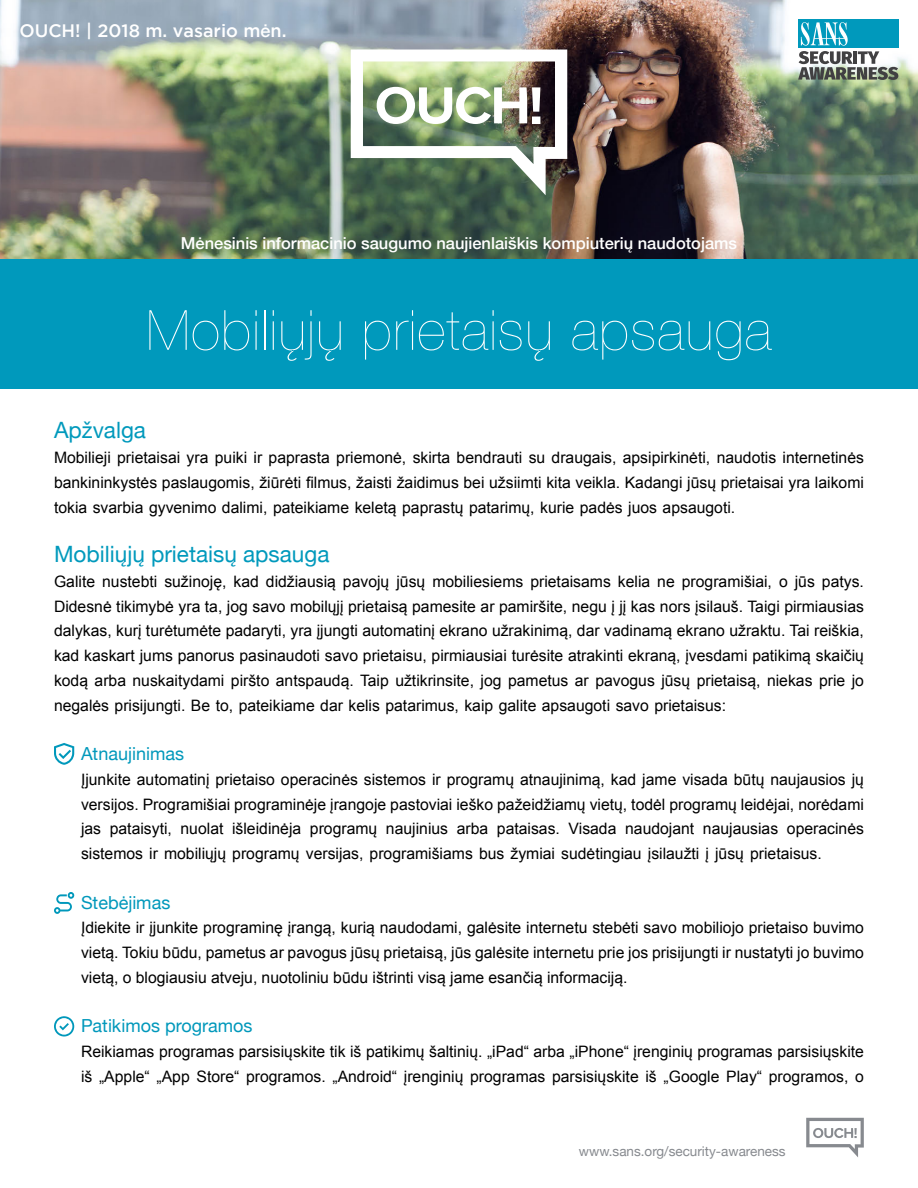
<style>
.page{position:relative;width:918px;height:1188px;background:#fff}
.page>*{position:absolute;margin:0;border:0;box-sizing:border-box;transform-origin:0 0}
.t1{font:200 55.5px "Helvetica Neue";letter-spacing:.025em;color:#fff}
.t2{font:22.5px "Helvetica Neue";color:#0099bc}
.t3{font:18px "Helvetica Neue";color:#0098bb}
.t4{font:500 18px "Gotham";color:#fff}
.t5{font:500 16.5px "Helvetica Neue";color:#fff}
.t6{font:15.75px/24.8px "Arial";color:#000;text-align:justify}
.t7{font:13.5px "Helvetica Neue";color:#878a8f}
.s1{font-family:"Helvetica Neue"}
</style>
<div class="page">
<img style="left:0;top:0;width:918px;height:259px">
<div style="left:0;top:259px;width:918px;height:130px;background:#0099bc"></div>
<img style="left:351px;top:50px;width:216px;height:145px">
<div style="left:798px;top:19px;width:100px;height:29px;background:#0099bc"></div>
<svg style="left:798px;top:22px;width:100px;height:58px"></svg>
<svg style="left:806px;top:1118px;width:58px;height:39px"></svg>
<svg style="left:54px;top:892px;width:20px;height:22px"></svg>
<svg style="left:54px;top:743px;width:20px;height:22px"></svg>
<svg style="left:54px;top:1016px;width:20px;height:21px"></svg>
<p class="t4" style="left:19px;top:20px;width:269px">OUCH! | 2018 m. vasario m<span class="s1">ė</span>n.</p>
<p class="t5" style="left:181px;top:230px;width:558px">Mėnesinis informacinio saugumo naujienlaiškis kompiuterių naudotojams</p>
<h1 class="t1" style="left:146px;top:287px;width:627px">Mobiliųjų prietaisų apsauga</h1>
<h2 class="t2" style="left:54px;top:414px;width:94px">Apžvalga</h2>
<p class="t6" style="left:54px;top:445px;width:811px">Mobilieji prietaisai yra puiki ir paprasta priemonė, skirta bendrauti su draugais, apsipirkinėti, naudotis internetinės bankininkystės paslaugomis, žiūrėti filmus, žaisti žaidimus bei užsiimti kita veikla. Kadangi jūsų prietaisai yra laikomi tokia svarbia gyvenimo dalimi, pateikiame keletą paprastų patarimų, kurie padės juos apsaugoti.</p>
<h2 class="t2" style="left:54px;top:538px;width:277px">Mobiliųjų prietaisų apsauga</h2>
<p class="t6" style="left:54px;top:569px;width:811px">Galite nustebti sužinoję, kad didžiausią pavojų jūsų mobiliesiems prietaisams kelia ne programišiai o, jūs patys.<br>Didesnė tikimybė yra ta, jog savo mobilųjį prietaisą pamesite ar pamiršite, negu jįį kas nors įsilauš. Taigi pirmiausias dalykas, kurį turėtumėte padaryti, yra įjungti automatinį ekrano užrakinimą, dar vadinamą ekrano užraktu. Tai reiškia, kad kaskart jums panorus pasinaudoti savo prietaisu, pirmiausiai turėsite atrakinti ekraną, įvesdami patikimą skaičių kodą arba nuskaitydami piršto antspaudą. Taip užtikrinsite, jog pametus ar pavogus jūsų prietaisą, niekas prie jo negalės prisijungti. Be to, pateikiame dar kelis patarimus, kaip galite apsaugoti savo prietaisus:</p>
<p class="t3" style="left:81px;top:741px;width:105px">Atnaujinimas</p>
<p class="t6" style="left:81px;top:767px;width:784px;text-align:right">Įjunkite automatinį prietaiso operacinės sistemos ir programų atnaujinimą, kad jame visada būtų naujausios jų versijos. Programišiai programinėje įrangoje pastoviai ieško pažeidžiamų vietų, todėl programų leidėjai, norėdami operacinės</p>
<p class="t6" style="left:232px;top:817px;width:71px">išleidinėja</p>
<p class="t6" style="left:81px;top:817px;width:742px">jas<br>sistemos ir mobiliųjų programų versijas, programišiams bus žymiai sudėtingiau įsilaužti į jūsų prietaisus.</p>
<p class="t3" style="left:81px;top:889px;width:91px">Stebėjimas</p>
<p class="t6" style="left:81px;top:916px;width:784px">Įdiekite ir įjunkite programinę įrangą, kurią naudodami, galėsite internetu stebėti savo mobiliojo prietaiso buvimo vietą. Tokiu būdu, pametus ar pavogus jūsų prietaisą, jūs galėsite internetu prie jos prisijungti ir nustatyti jo buvimo vietą o, blogiausiu atveju, nuotoliniu būdu ištrinti visą jame esančią informaciją.</p>
<p class="t3" style="left:81px;top:1013px;width:173px">Patikimos programos</p>
<p class="t6" style="left:81px;top:1039px;width:784px">Reikiamas programas parsisiųskite tik iš patikimų šaltinių „. iPad“ arba „iPhone“ įrenginių programas parsisiųskite iš „Apple“ „App Store“ programos. „Android“ įrenginių programas parsisiųskite iš „Google Play“ programos o,</p>
<p class="t6" style="left:110px;top:817px;width:64px">pataisyti,</p>
<p class="t6" style="left:181px;top:817px;width:44px">nuolat</p>
<p class="t6" style="left:386px;top:817px;width:64px">naujinius</p>
<p class="t6" style="left:457px;top:817px;width:33px">arba</p>
<p class="t6" style="left:497px;top:817px;width:65px">pataisas.</p>
<p class="t6" style="left:569px;top:817px;width:49px">Visada</p>
<p class="t6" style="left:625px;top:817px;width:71px">naudojant</p>
<p class="t6" style="left:703px;top:817px;width:77px">naujausias</p>
<p class="t6" style="left:310px;top:817px;width:69px">programų</p>
<p class="t7" style="left:579px;top:1142px;width:208px">www.sans.org/security-awareness</p>
</div>
